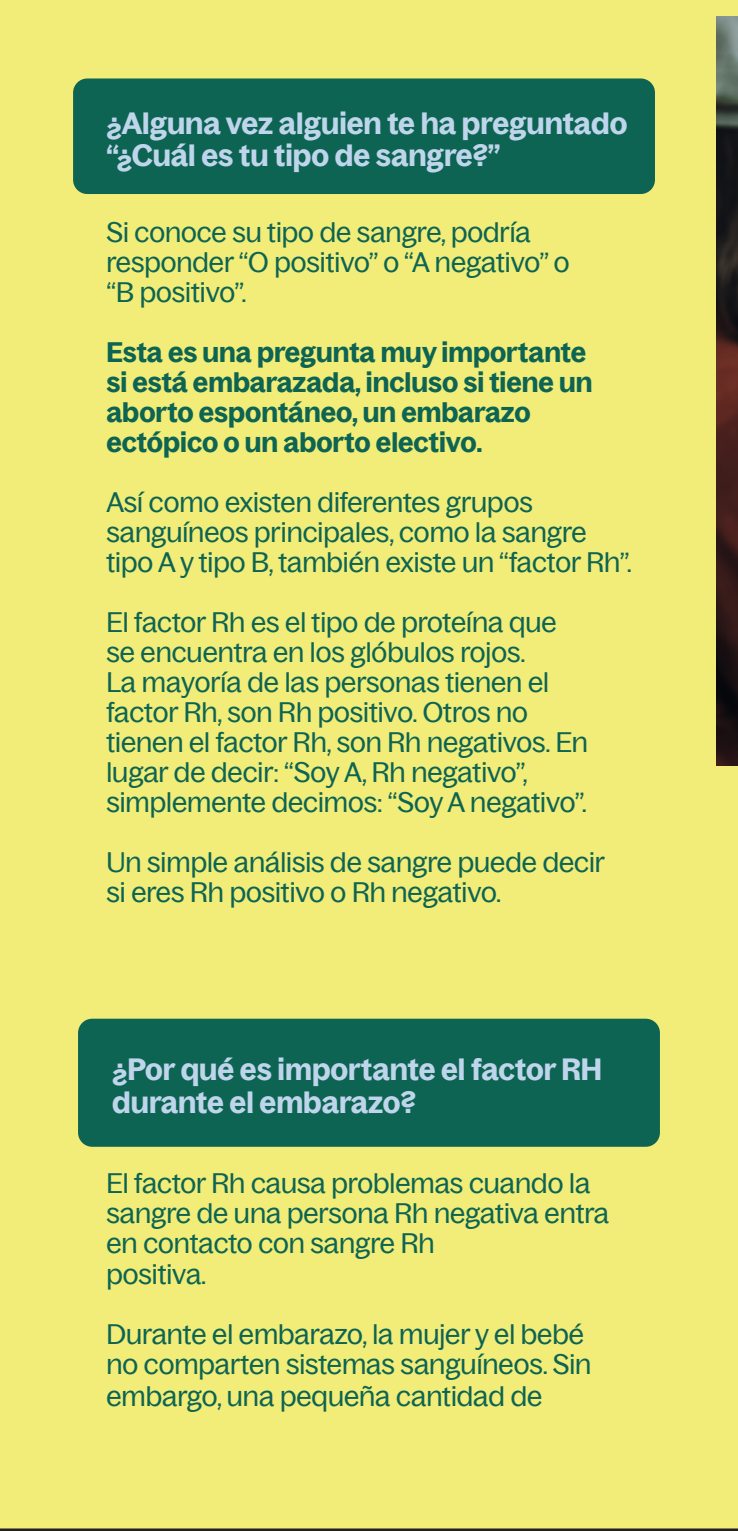
<style>
.page{position:relative;width:738px;height:1531px;background:#fff}
.page>*{position:absolute;margin:0;border:0;box-sizing:border-box;transform-origin:0 0}
.t1{font:600 30px/32.5px "Bagoss Standard";color:#bfd5ec}
.t2{font:27.5px/30px "Bagoss Standard";color:#0d6452}
.t3{font:600 27.5px/30px "Bagoss Standard";color:#0d6452}
</style>
<div class="page">
<div style="left:0;top:0;width:737px;height:1531px;background:#f2ec78"></div>
<div style="left:73px;top:78px;width:581px;height:116px;background:#0d6452;border-radius:14px"></div>
<div style="left:78px;top:1019px;width:581px;height:128px;background:#0d6452;border-radius:14px"></div>
<img style="left:716px;top:17px;width:21px;height:748px">
<p class="t1" style="left:106px;top:105px;width:522px">¿Alguna vez alguien te ha preguntado “¿Cuál es tu tipo de sangre?”</p>
<p class="t2" style="left:106px;top:216px;width:425px">Si conoce su tipo de sangre, podría</p>
<p class="t2" style="left:106px;top:246px;width:464px">responder “O positivo” o “A negativo” o</p>
<p class="t2" style="left:106px;top:276px;width:141px">“B positivo”.</p>
<p class="t3" style="left:106px;top:336px;width:487px">Esta es una pregunta muy importante si está embarazada, incluso si tiene un aborto espontáneo, un embarazo</p>
<p class="t3" style="left:106px;top:426px;width:377px">ectópico o un aborto electivo.</p>
<p class="t2" style="left:106px;top:486px;width:427px">Así como existen diferentes grupos</p>
<p class="t2" style="left:106px;top:516px;width:526px">sanguíneos principales, como la sangre tipo A y tipo B, también existe un “factor Rh”.</p>
<p class="t2" style="left:106px;top:606px;width:451px">El factor Rh es el tipo de proteína que</p>
<p class="t2" style="left:106px;top:636px;width:420px">se encuentra en los glóbulos rojos.</p>
<p class="t2" style="left:106px;top:666px;width:444px">La mayoría de las personas tienen el</p>
<p class="t2" style="left:106px;top:696px;width:422px">factor Rh, son Rh positivo. Otros no</p>
<p class="t2" style="left:106px;top:726px;width:482px">tienen el factor Rh, son Rh negativos. En lugar de decir: “Soy A, Rh negativo”,</p>
<p class="t2" style="left:106px;top:786px;width:481px">simplemente decimos: “Soy A negativo”.</p>
<p class="t2" style="left:106px;top:846px;width:500px">Un simple análisis de sangre puede decir</p>
<p class="t2" style="left:106px;top:876px;width:396px">si eres Rh positivo o Rh negativo.</p>
<p class="t1" style="left:112px;top:1052px;width:491px">¿Por qué es importante el factor RH durante el embarazo?</p>
<p class="t2" style="left:106px;top:1167px;width:504px">El factor Rh causa problemas cuando la sangre de una persona Rh negativa entra en contacto con sangre Rh</p>
<p class="t2" style="left:106px;top:1257px;width:101px">positiva.</p>
<p class="t2" style="left:106px;top:1317px;width:486px">Durante el embarazo, la mujer y el bebé no comparten sistemas sanguíneos. Sin</p>
<p class="t2" style="left:106px;top:1380px;width:437px">embargo, una pequeña cantidad de</p>
</div>
